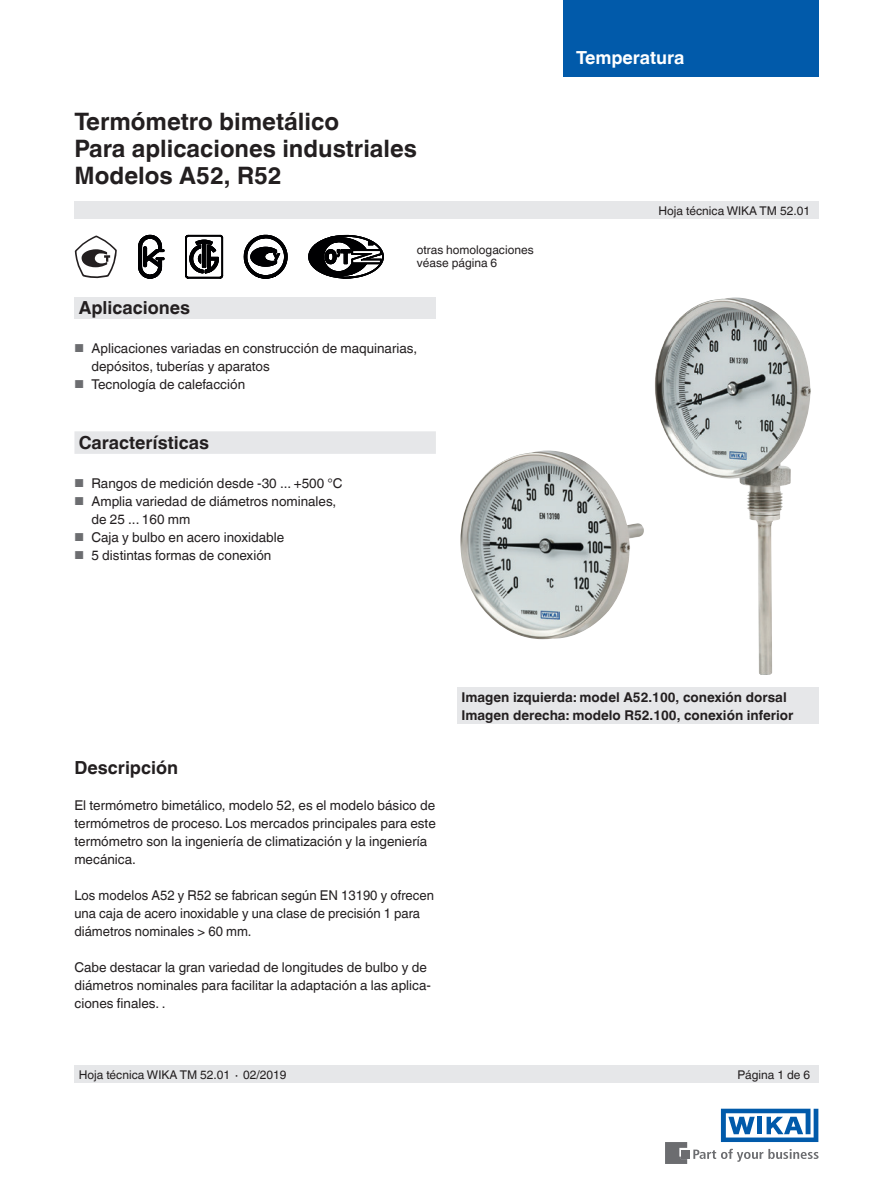
<style>
.page{position:relative;width:893px;height:1188px;background:#fff}
.page>*{position:absolute;margin:0;border:0;box-sizing:border-box;transform-origin:0 0}
.t1{font:700 24px/27px "Helvetica World";color:#231f20}
.t2{font:700 18px "Helvetica World";color:#231f20}
.t3{font:700 18px "Helvetica World";color:#fff}
.t4{font:13.5px/18px "Helvetica World";color:#231f20}
.t5{font:700 13.5px/18px "Helvetica World";color:#231f20}
.t6{font:12px/13.5px "Helvetica World";color:#231f20}
.s1{font-size:11.55px;color:#6c6d70}
</style>
<div class="page">
<div style="left:74px;top:297px;width:362px;height:22px;background:#e6e7e9"></div>
<div style="left:74px;top:202px;width:745px;height:17px;background:#e6e7e9"></div>
<div style="left:74px;top:1066px;width:745px;height:17px;background:#e6e7e9"></div>
<svg style="left:693px;top:1149px;width:126px;height:13px"></svg>
<div style="left:682px;top:1150px;width:8px;height:8px;background:#6c6d70"></div>
<svg style="left:665px;top:1142px;width:22px;height:22px"></svg>
<svg style="left:721px;top:1109px;width:97px;height:33px"></svg>
<div style="left:563px;top:0;width:256px;height:77px;background:#015aaa"></div>
<img style="left:655px;top:297px;width:156px;height:378px">
<img style="left:460px;top:451px;width:184px;height:189px">
<div style="left:457px;top:688px;width:362px;height:36px;background:#e6e7e9"></div>
<div style="left:74px;top:431px;width:362px;height:23px;background:#e6e7e9"></div>
<svg style="left:138px;top:235px;width:26px;height:43px"></svg>
<svg style="left:185px;top:235px;width:38px;height:43px"></svg>
<svg style="left:244px;top:235px;width:43px;height:43px"></svg>
<svg style="left:308px;top:235px;width:76px;height:43px"></svg>
<svg style="left:75px;top:236px;width:42px;height:43px"></svg>
<h1 class="t1" style="left:74px;top:108px;width:344px">Termómetro bimetálico<br>Para aplicaciones industriales<br>Modelos A52, R52</h1>
<p class="t6" style="left:417px;top:243px;width:118px">otras homologaciones véase página 6</p>
<h2 class="t2" style="left:79px;top:297px;width:113px">Aplicaciones</h2>
<p class="t4" style="left:91px;top:339px;width:327px;text-indent:-17px"><span class="s1">■</span> Aplicaciones variadas en construcción de maquinarias, depósitos, tuberías y aparatos</p>
<p class="t4" style="left:74px;top:375px;width:172px"><span class="s1">■</span> Tecnología de calefacción</p>
<h2 class="t2" style="left:79px;top:432px;width:132px">Características</h2>
<p class="t4" style="left:74px;top:474px;width:270px"><span class="s1">■</span> Rangos de medición desde -30 ... +500 °C</p>
<p class="t4" style="left:91px;top:492px;width:246px;text-indent:-17px"><span class="s1">■</span> Amplia variedad de diámetros nominales, de 25 ... 160 mm</p>
<p class="t4" style="left:74px;top:528px;width:211px"><span class="s1">■</span> Caja y bulbo en acero inoxidable</p>
<p class="t4" style="left:74px;top:546px;width:198px"><span class="s1">■</span> 5 distintas formas de conexión</p>
<h2 class="t3" style="left:576px;top:47px;width:110px">Temperatura</h2>
<p class="t6" style="left:658px;top:204px;width:153px">Hoja técnica WIKA TM 52.01</p>
<h2 class="t2" style="left:74px;top:757px;width:105px">Descripción</h2>
<p class="t4" style="left:74px;top:796px;width:363px">El termómetro bimetálico, modelo 52, es el modelo básico de termómetros de proceso. Los mercados principales para este termómetro son la ingeniería de climatización y la ingeniería mecánica.</p>
<p class="t4" style="left:74px;top:886px;width:361px">Los modelos A52 y R52 se fabrican según EN 13190 y ofrecen una caja de acero inoxidable y una clase de precisión 1 para diámetros nominales &gt; 60 mm.</p>
<p class="t4" style="left:74px;top:958px;width:358px">Cabe destacar la gran variedad de longitudes de bulbo y de diámetros nominales para facilitar la adaptación a las aplica&shy;ciones finales. .</p>
<p class="t5" style="left:461px;top:688px;width:334px">Imagen izquierda: model A52.100, conexión dorsal<br>Imagen derecha: modelo R52.100, conexión inferior</p>
<p class="t6" style="left:79px;top:1068px;width:209px">Hoja técnica WIKA TM 52.01 ∙ 02/2019</p>
<p class="t6" style="left:738px;top:1068px;width:74px">Página 1 de 6</p>
</div>
